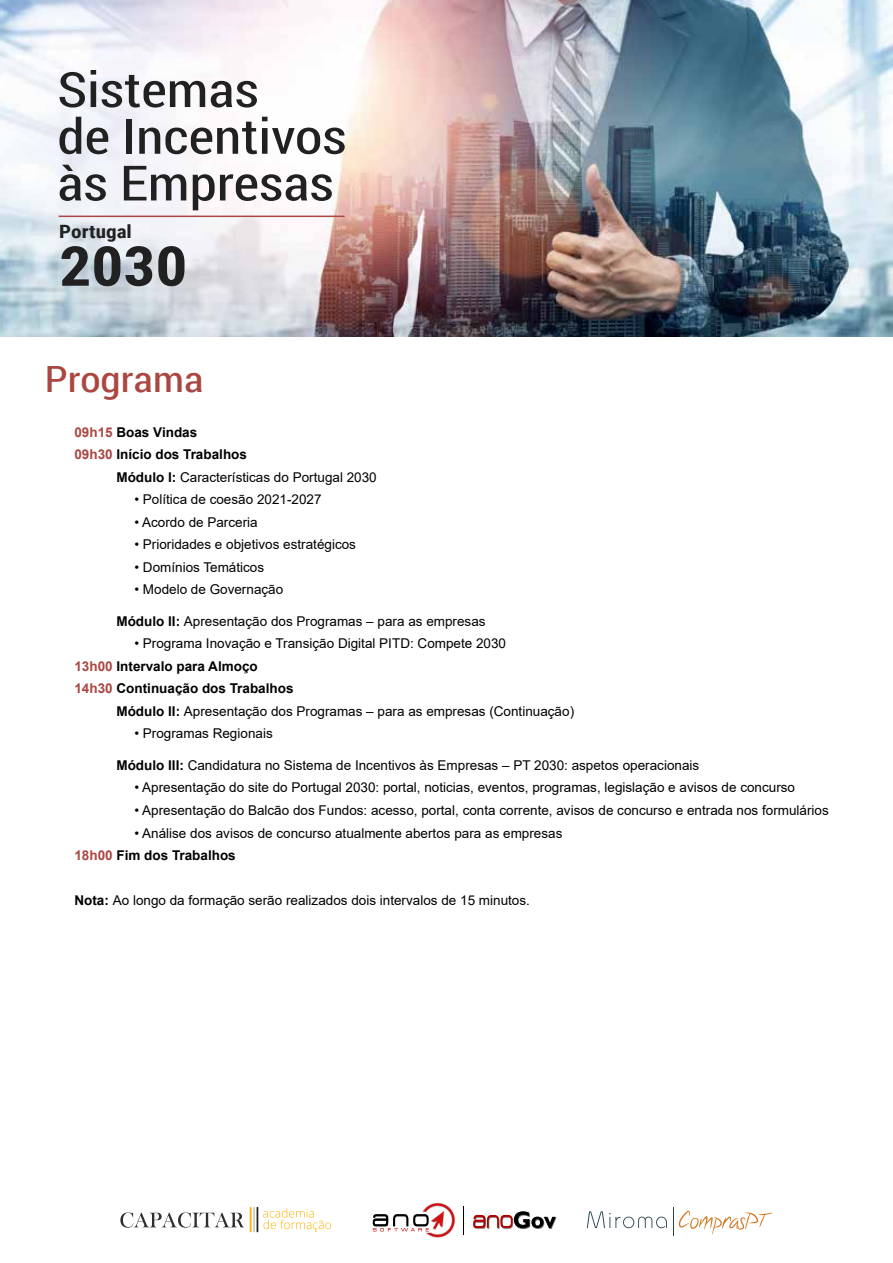
<style>
.page{position:relative;width:893px;height:1263px;background:#fff}
.page>*{position:absolute;margin:0;border:0;box-sizing:border-box;transform-origin:0 0}
.t1{font:700 55.05px "Roboto Condensed";color:#212121;scale:1.15 1}
.t2{font:48.6px/46.7px "Roboto Condensed";color:#212121;scale:1.15 1}
.t3{font:36.15px "Roboto Condensed";color:#aa4743;scale:1.15 1}
.t4{font:700 18.3px "Roboto Condensed";color:#212121;scale:1.15 1}
.t5{font:13.5px/22.5px "Arial";color:#000}
.t6{font:700 13.5px "Arial";color:#000}
.s1{color:#aa4743}
.s2{font-weight:700}
.s3{font-weight:700;color:#aa4743}
</style>
<div class="page">
<svg style="left:473px;top:1211px;width:83px;height:18px"></svg>
<svg style="left:373px;top:1202px;width:91px;height:36px"></svg>
<svg style="left:673px;top:1207px;width:100px;height:28px"></svg>
<svg style="left:587px;top:1211px;width:80px;height:17px"></svg>
<svg style="left:120px;top:1212px;width:124px;height:16px"></svg>
<hr style="left:253px;top:1207px;width:2px;height:25px;background:#cdcccc">
<hr style="left:250px;top:1207px;width:2px;height:25px;background:#ffb000">
<svg style="left:257px;top:1207px;width:74px;height:25px"></svg>
<img style="left:0;top:0;width:893px;height:336px">
<hr style="left:59px;top:216px;width:286px;height:1px;background:#aa4743">
<h2 class="t2" style="left:57px;top:65px;width:253px">Sistemas<br>de Incentivos às Empresas</h2>
<h3 class="t4" style="left:59px;top:219px;width:65px">Portugal</h3>
<h1 class="t1" style="left:59px;top:228px;width:113px">2030</h1>
<h3 class="t3" style="left:45px;top:354px;width:139px">Programa</h3>
<p class="t6" style="left:74px;top:423px;width:124px"><span class="s1">09h15</span> Boas Vindas</p>
<p class="t6" style="left:74px;top:445px;width:174px"><span class="s1">09h30</span> Início dos Trabalhos</p>
<p class="t5" style="left:116px;top:466px;width:262px"><span class="s2">Módulo I:</span> Características do Portugal 2030</p>
<p class="t5" style="left:134px;top:488px;width:189px">• Política de coesão 2021-2027</p>
<p class="t5" style="left:134px;top:511px;width:125px">• Acordo de Parceria</p>
<p class="t5" style="left:134px;top:533px;width:223px">• Prioridades e objetivos estratégicos</p>
<p class="t5" style="left:134px;top:556px;width:131px">• Domínios Temáticos</p>
<p class="t5" style="left:134px;top:578px;width:150px">• Modelo de Governação</p>
<p class="t5" style="left:116px;top:610px;width:371px"><span class="s2">Módulo II:</span> Apresentação dos Programas – para as empresas</p>
<p class="t5" style="left:74px;top:632px;width:433px;text-indent:60px">• Programa Inovação e Transição Digital PITD: Compete 2030<br><span class="s3">13h00</span> <span class="s2">Intervalo para Almoço<br></span><span class="s3">14h30</span> <span class="s2">Continuação dos Trabalhos</span></p>
<p class="t5" style="left:116px;top:700px;width:459px"><span class="s2">Módulo II:</span> Apresentação dos Programas – para as empresas (Continuação)</p>
<p class="t5" style="left:134px;top:722px;width:140px">• Programas Regionais</p>
<p class="t5" style="left:116px;top:754px;width:584px"><span class="s2">Módulo III:</span> Candidatura no Sistema de Incentivos às Empresas – PT 2030: aspetos operacionais</p>
<p class="t5" style="left:134px;top:776px;width:662px">• Apresentação do site do Portugal 2030: portal, noticias, eventos, programas, legislação e avisos de concurso</p>
<p class="t5" style="left:134px;top:799px;width:696px">• Apresentação do Balcão dos Fundos: acesso, portal, conta corrente, avisos de concurso e entrada nos formulários</p>
<p class="t5" style="left:74px;top:821px;width:489px;text-indent:60px">• Análise dos avisos de concurso atualmente abertos para as empresas<br><span class="s3">18h00</span> <span class="s2">Fim dos Trabalhos</span></p>
<p class="t5" style="left:74px;top:889px;width:457px"><span class="s2">Nota:</span> Ao longo da formação serão realizados dois intervalos de 15 minutos.</p>
</div>
